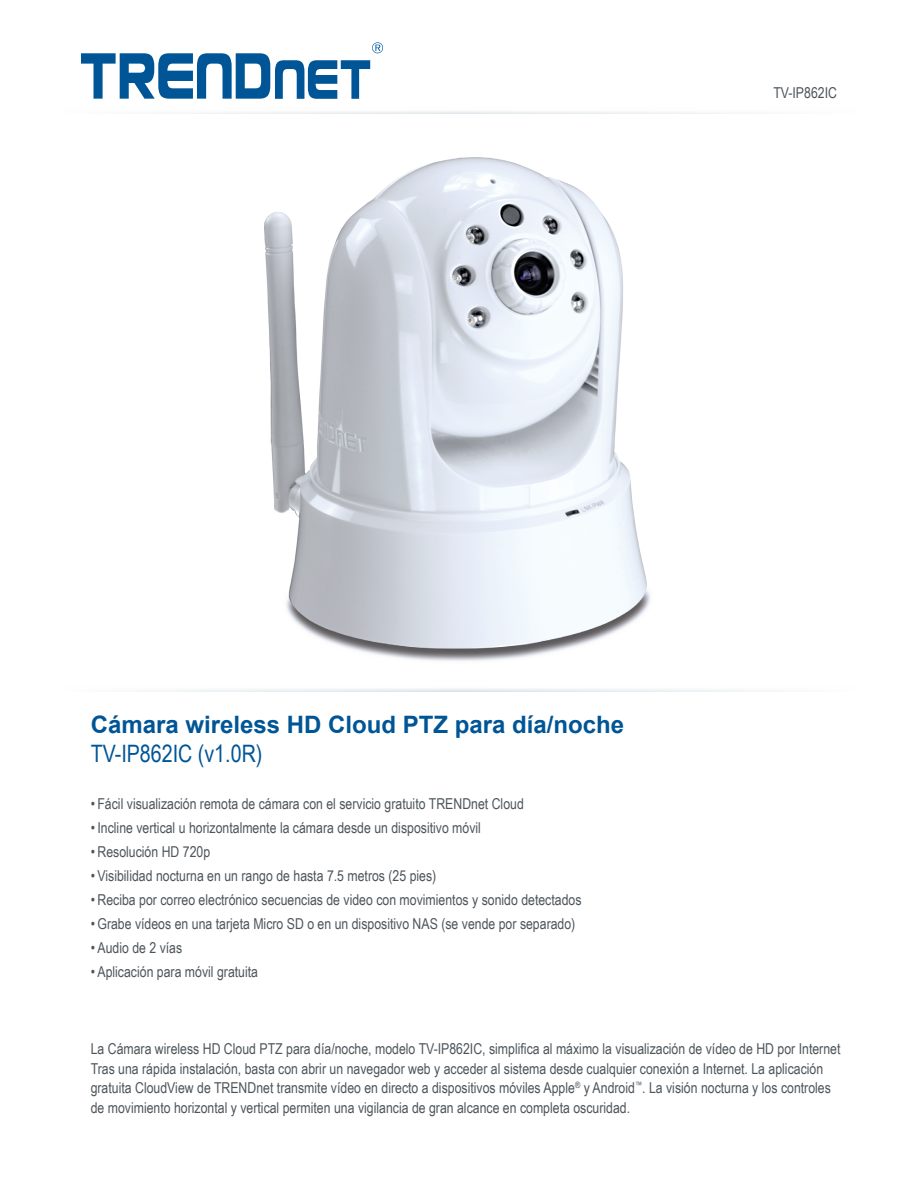
<style>
.page{position:relative;width:918px;height:1188px;background:#fff}
.page>*{position:absolute;margin:0;border:0;box-sizing:border-box;transform-origin:0 0}
.t1{font:700 24px "Arial";color:#005596}
.t2{font:24px "Arial Narrow";color:#005596}
.t3{font:15px/19.5px "Arial Narrow";color:#4d555b}
</style>
<div class="page">
<svg style="left:170px;top:111px;width:579px;height:3px"></svg>
<svg style="left:81px;top:42px;width:302px;height:57px"></svg>
<svg style="left:177px;top:688px;width:565px;height:3px"></svg>
<img style="left:264px;top:158px;width:387px;height:503px">
<p class="t3" style="left:773px;top:82px;width:65px">TV-IP862IC</p>
<h1 class="t1" style="left:91px;top:709px;width:535px">Cámara wireless HD Cloud PTZ para día/noche</h1>
<h1 class="t2" style="left:91px;top:736px;width:173px">TV-IP862IC (v1.0R)</h1>
<p class="t3" style="left:91px;top:793px;width:435px">• Fácil visualización remota de cámara con el servicio gratuito TRENDnet Cloud</p>
<p class="t3" style="left:91px;top:817px;width:392px">• Incline vertical u horizontalmente la cámara desde un dispositivo móvil</p>
<p class="t3" style="left:91px;top:841px;width:121px">• Resolución HD 720p</p>
<p class="t3" style="left:91px;top:865px;width:347px">• Visibilidad nocturna en un rango de hasta 7.5 metros (25 pies)</p>
<p class="t3" style="left:91px;top:889px;width:492px">• Reciba por correo electrónico secuencias de video con movimientos y sonido detectados</p>
<p class="t3" style="left:91px;top:913px;width:486px">• Grabe vídeos en una tarjeta Micro SD o en un dispositivo NAS (se vende por separado)</p>
<p class="t3" style="left:91px;top:937px;width:93px">• Audio de 2 vías</p>
<p class="t3" style="left:91px;top:961px;width:169px">• Aplicación para móvil gratuita</p>
<p class="t3" style="left:91px;top:1039px;width:751px">La Cámara wireless HD Cloud PTZ para día/noche, modelo TV-IP862IC, simplifica al máximo la visualización de vídeo de HD por Internet Tras una rápida instalación, basta con abrir un navegador web y acceder al sistema desde cualquier conexión a Internet. La aplicación gratuita CloudView de TRENDnet transmite vídeo en directo a dispositivos móviles Apple<sup>®</sup> y Android<sup>™</sup>. La visión nocturna y los controles de movimiento horizontal y vertical permiten una vigilancia de gran alcance en completa oscuridad.</p>
</div>
